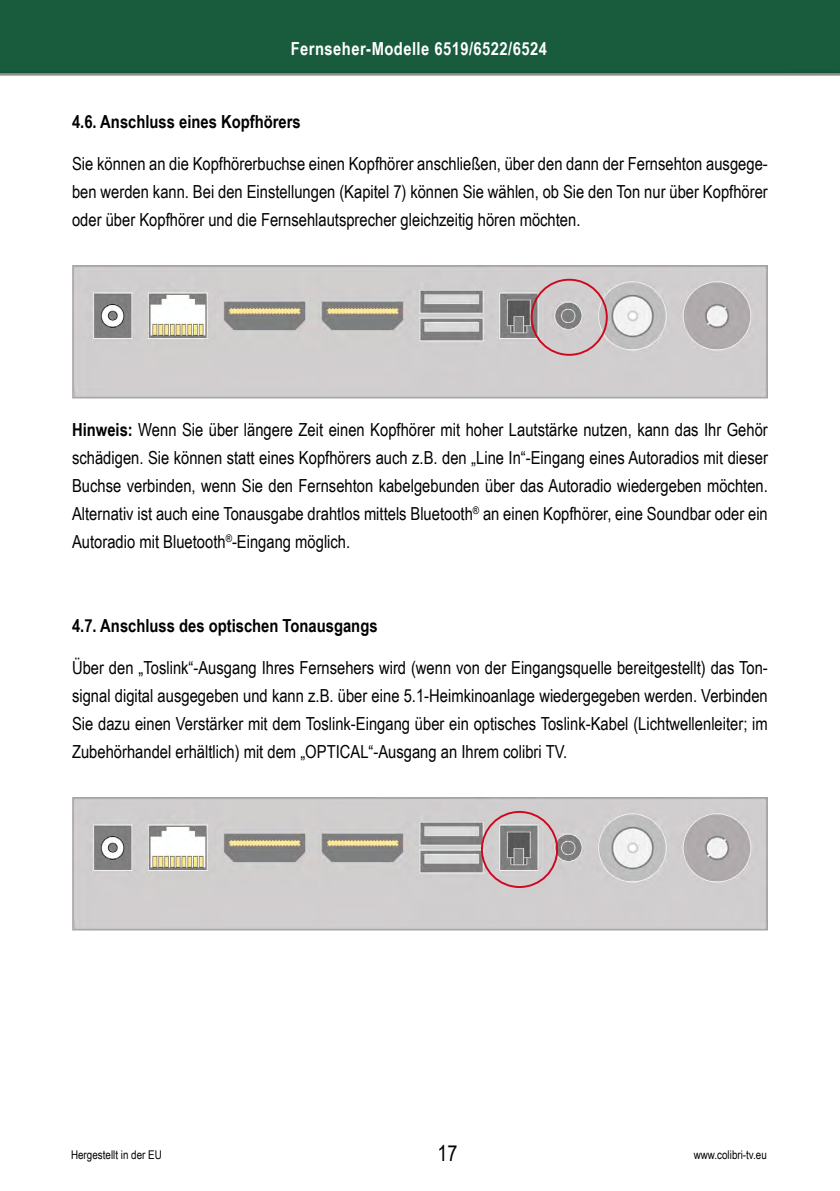
<style>
.page{position:relative;width:840px;height:1191px;background:#fff}
.page>*{position:absolute;margin:0;border:0;box-sizing:border-box;transform-origin:0 0}
.t1{font:22px "Arial Narrow";color:#000}
.t2{font:18px/28px "Arial Narrow";color:#000;text-align:justify}
.t3{font:700 18px "Arial Narrow";color:#000}
.t4{font:700 18px "Arial Narrow";letter-spacing:.025em;color:#fff}
.t5{font:12px "Arial Narrow";color:#000}
.s1{font-weight:700}
</style>
<div class="page">
<div style="left:0;top:0;width:839px;height:76px;background:#8f8f8f"></div>
<div style="left:0;top:0;width:839px;height:74px;background:#185c3d"></div>
<img style="left:72px;top:265px;width:695px;height:134px">
<div style="left:530px;top:279px;width:77px;height:77px;border:2px solid #cd071e;border-radius:50%"></div>
<img style="left:72px;top:797px;width:695px;height:134px">
<div style="left:480px;top:811px;width:77px;height:77px;border:2px solid #cd071e;border-radius:50%"></div>
<p class="t4" style="left:290px;top:35px;width:257px">Fernseher-Modelle 6519/6522/6524</p>
<p class="t3" style="left:72px;top:108px;width:230px">4.6. Anschluss eines Kopfhörers</p>
<p class="t2" style="left:72px;top:149px;width:696px">Sie können an die Kopfhörerbuchse einen Kopfhörer anschließen, über den dann der Fernsehton ausgege&shy;ben werden kann. Bei den Einstellungen (Kapitel 7) können Sie wählen, ob Sie den Ton nur über Kopfhörer oder über Kopfhörer und die Fernsehlautsprecher gleichzeitig hören möchten.</p>
<p class="t2" style="left:72px;top:415px;width:697px"><span class="s1">Hinweis:</span> Wenn Sie über längere Zeit einen Kopfhörer mit hoher Lautstärke nutzen, kann das Ihr Gehör schädigen. Sie können statt eines Kopfhörers auch z.B. den „Line In“-Eingang eines Autoradios mit dieser Buchse verbinden, wenn Sie den Fernsehton kabelgebunden über das Autoradio wiedergeben möchten.<br>Alternativ ist auch eine Tonausgabe drahtlos mittels Bluetooth<sup>®</sup> an einen Kopfhörer, eine Soundbar oder ein Autoradio mit Bluetooth<sup>®</sup>-Eingang möglich.</p>
<p class="t3" style="left:72px;top:612px;width:307px">4.7. Anschluss des optischen Tonausgangs</p>
<p class="t2" style="left:72px;top:653px;width:697px">Über den „Toslink“-Ausgang Ihres Fernsehers wird (wenn von der Eingangsquelle bereitgestellt) das Ton&shy;signal digital ausgegeben und kann z.B. über eine 5.1-Heimkinoanlage wiedergegeben werden. Verbinden Sie dazu einen Verstärker mit dem Toslink-Eingang über ein optisches Toslink-Kabel (Lichtwellenleiter; im Zubehörhandel erhältlich) mit dem „OPTICAL“-Ausgang an Ihrem colibri TV.</p>
<p class="t5" style="left:71px;top:1145px;width:92px">Hergestellt in der EU</p>
<p class="t1" style="left:437px;top:1137px;width:22px">17</p>
<p class="t5" style="left:693px;top:1145px;width:75px">www.colibri-tv.eu</p>
</div>
